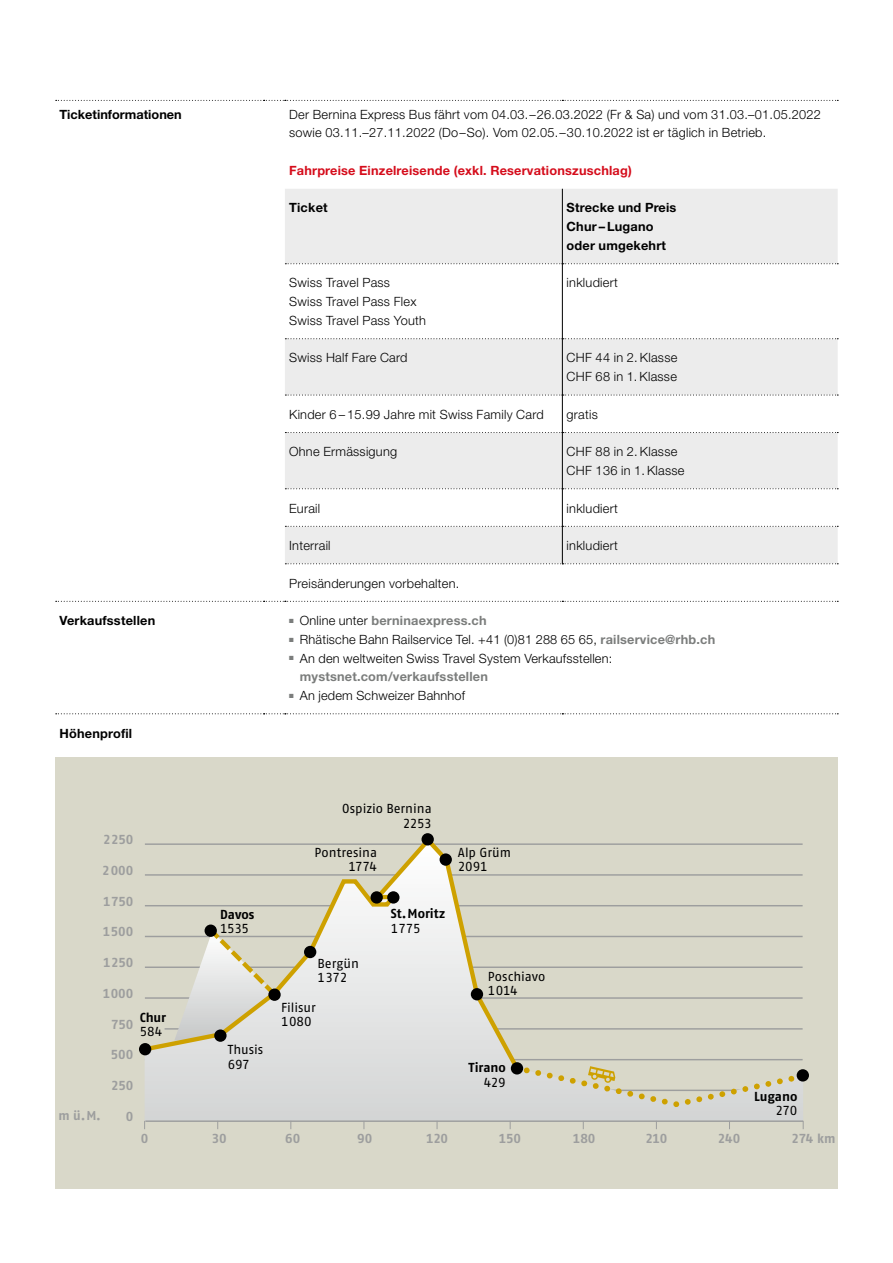
<style>
.page{position:relative;width:893px;height:1263px;background:#fff}
.page>*{position:absolute;margin:0;border:0;box-sizing:border-box;transform-origin:0 0}
.t1{font:13.05px/14.5px "Fago No Regular Tf";letter-spacing:-.005em;color:#000}
.t2{font:13.05px "Fago No Bold Tf";letter-spacing:-.01em;color:#9d9e9e}
.t3{font:13.05px "Fago No Bold Tf";letter-spacing:-.005em;color:#000}
.t4{font:12.9px "Fago No Bold Tf";color:#9d9e9e}
.t5{font:300 12.75px/18.8px "Helvetica Neue LT Pro";letter-spacing:.02em;color:#000}
.t6{font:700 12.75px/18.8px "Helvetica Neue LT Pro";letter-spacing:.015em;color:#000}
.t7{font:700 12.75px "Helvetica Neue LT Pro";letter-spacing:.015em;color:#d50c1b}
.t8{font:700 12.75px "Helvetica Neue LT Pro";letter-spacing:.015em;color:#7b7d7c}
.s1{font-weight:300;color:#000}
.s2{font-weight:700;color:#7b7d7c}
</style>
<div class="page">
<svg style="left:285px;top:189px;width:553px;height:374px;fill:#ececec"></svg>
<svg style="left:285px;top:263px;width:553px;height:1px"></svg>
<svg style="left:285px;top:338px;width:553px;height:1px"></svg>
<svg style="left:285px;top:395px;width:553px;height:1px"></svg>
<svg style="left:285px;top:432px;width:553px;height:1px"></svg>
<svg style="left:285px;top:488px;width:553px;height:1px"></svg>
<svg style="left:285px;top:526px;width:553px;height:1px"></svg>
<svg style="left:285px;top:563px;width:553px;height:1px"></svg>
<svg style="left:56px;top:601px;width:782px;height:1px"></svg>
<svg style="left:56px;top:713px;width:782px;height:1px"></svg>
<hr style="left:562px;top:189px;width:1px;height:75px;background:#000">
<hr style="left:562px;top:264px;width:1px;height:75px;background:#000">
<hr style="left:562px;top:339px;width:1px;height:56px;background:#000">
<hr style="left:562px;top:395px;width:1px;height:37px;background:#000">
<hr style="left:562px;top:432px;width:1px;height:57px;background:#000">
<hr style="left:562px;top:489px;width:1px;height:37px;background:#000">
<hr style="left:562px;top:526px;width:1px;height:37px;background:#000">
<svg style="left:56px;top:100px;width:782px;height:1px"></svg>
<div style="left:55px;top:757px;width:783px;height:431px;background:#d9d8c9"></div>
<svg style="left:145px;top:843px;width:658px;height:277px"></svg>
<hr style="left:145px;top:1120px;width:658px;height:2px;background:#9d9e9e">
<svg style="left:140px;top:836px;width:383px;height:238px"></svg>
<svg style="left:517px;top:1063px;width:287px;height:47px"></svg>
<svg style="left:368px;top:893px;width:34px;height:16px"></svg>
<svg style="left:174px;top:924px;width:106px;height:116px"></svg>
<div style="left:304px;top:946px;width:12px;height:12px;background:#000;border-radius:50%"></div>
<div style="left:370px;top:891px;width:13px;height:12px;background:#000;border-radius:50%"></div>
<div style="left:387px;top:891px;width:12px;height:12px;background:#000;border-radius:50%"></div>
<div style="left:421px;top:833px;width:13px;height:12px;background:#000;border-radius:50%"></div>
<div style="left:471px;top:988px;width:12px;height:12px;background:#000;border-radius:50%"></div>
<div style="left:440px;top:853px;width:12px;height:13px;background:#000;border-radius:50%"></div>
<div style="left:511px;top:1062px;width:12px;height:12px;background:#000;border-radius:50%"></div>
<div style="left:797px;top:1069px;width:12px;height:12px;background:#000;border-radius:50%"></div>
<div style="left:268px;top:988px;width:13px;height:13px;background:#000;border-radius:50%"></div>
<div style="left:214px;top:1029px;width:13px;height:13px;background:#000;border-radius:50%"></div>
<div style="left:139px;top:1043px;width:12px;height:12px;background:#000;border-radius:50%"></div>
<div style="left:205px;top:924px;width:12px;height:13px;background:#000;border-radius:50%"></div>
<p class="t6" style="left:60px;top:104px;width:124px">Ticketinformationen</p>
<p class="t5" style="left:289px;top:104px;width:533px">Der Bernina Express Bus fährt vom 04.03.–26.03.2022 (Fr &amp; Sa) und vom 31.03.–01.05.2022 sowie 03.11.–27.11.2022 (Do–So). Vom 02.05.–30.10.2022 ist er täglich in Betrieb.</p>
<p class="t7" style="left:289px;top:162px;width:344px">Fahrpreise Einzelreisende (exkl. Reservationszuschlag)</p>
<p class="t6" style="left:289px;top:198px;width:40px">Ticket</p>
<p class="t6" style="left:567px;top:198px;width:111px">Strecke und Preis<br>Chur – Lugano oder umgekehrt</p>
<p class="t5" style="left:289px;top:273px;width:138px">Swiss Travel Pass<br>Swiss Travel Pass Flex<br>Swiss Travel Pass Youth</p>
<p class="t5" style="left:567px;top:273px;width:53px">inkludiert</p>
<p class="t5" style="left:289px;top:348px;width:120px">Swiss Half Fare Card</p>
<p class="t5" style="left:567px;top:348px;width:112px">CHF 44 in 2. Klasse<br>CHF 68 in 1. Klasse</p>
<p class="t5" style="left:289px;top:405px;width:256px">Kinder 6 – 15.99 Jahre mit Swiss Family Card</p>
<p class="t5" style="left:567px;top:405px;width:33px">gratis</p>
<p class="t5" style="left:289px;top:442px;width:110px">Ohne Ermässigung</p>
<p class="t5" style="left:567px;top:442px;width:119px">CHF 88 in 2. Klasse<br>CHF 136 in 1. Klasse</p>
<p class="t5" style="left:289px;top:498px;width:33px">Eurail</p>
<p class="t5" style="left:567px;top:498px;width:53px">inkludiert</p>
<p class="t5" style="left:289px;top:536px;width:43px">Interrail</p>
<p class="t5" style="left:567px;top:536px;width:53px">inkludiert</p>
<p class="t5" style="left:289px;top:573px;width:172px">Preisänderungen vorbehalten.</p>
<p class="t6" style="left:60px;top:611px;width:97px">Verkaufsstellen</p>
<p class="t8" style="left:289px;top:612px;width:199px">■ <span class="s1">Online unter</span> berninaexpress.ch</p>
<p class="t5" style="left:289px;top:629px;width:428px"><sup>■</sup> Rhätische Bahn Railservice Tel. +41 (0)81 288 65 65, <span class="s2">railservice@rhb.ch</span></p>
<p class="t5" style="left:300px;top:648px;width:314px;text-indent:-11px"><sup>■</sup> An den weltweiten Swiss Travel System Verkaufsstellen: <span class="s2">mystsnet.com/verkaufsstellen</span></p>
<p class="t5" style="left:289px;top:686px;width:178px"><sup>■</sup> An jedem Schweizer Bahnhof</p>
<p class="t6" style="left:60px;top:723px;width:74px">Höhenprofil</p>
<p class="t2" style="left:103px;top:832px;width:32px">2250</p>
<p class="t2" style="left:102px;top:862px;width:33px">2000</p>
<p class="t2" style="left:103px;top:893px;width:32px">1750</p>
<p class="t2" style="left:103px;top:924px;width:32px">1500</p>
<p class="t2" style="left:103px;top:955px;width:32px">1250</p>
<p class="t2" style="left:103px;top:986px;width:32px">1000</p>
<p class="t2" style="left:111px;top:1016px;width:24px">750</p>
<p class="t2" style="left:111px;top:1047px;width:24px">500</p>
<p class="t2" style="left:111px;top:1078px;width:24px">250</p>
<p class="t2" style="left:126px;top:1109px;width:9px">0</p>
<p class="t3" style="left:140px;top:1010px;width:28px">Chur</p>
<p class="t1" style="left:140px;top:1024px;width:24px">584</p>
<p class="t4" style="left:59px;top:1108px;width:44px">m ü. M.</p>
<p class="t3" style="left:220px;top:906px;width:36px">Davos</p>
<p class="t1" style="left:220px;top:921px;width:30px">1535</p>
<p class="t1" style="left:228px;top:1042px;width:37px">Thusis<br>697</p>
<p class="t1" style="left:342px;top:801px;width:91px;text-align:right">Ospizio Bernina<br>2253</p>
<p class="t1" style="left:314px;top:845px;width:64px;text-align:right">Pontresina<br>1774</p>
<p class="t1" style="left:458px;top:845px;width:55px">Alp Grüm<br>2091</p>
<p class="t1" style="left:317px;top:956px;width:43px">Bergün<br>1372</p>
<p class="t1" style="left:281px;top:1000px;width:36px">Filisur<br>1080</p>
<p class="t3" style="left:391px;top:906px;width:56px">St.Moritz</p>
<p class="t1" style="left:391px;top:921px;width:32px">1775</p>
<p class="t1" style="left:488px;top:969px;width:59px">Poschiavo<br>1014</p>
<p class="t3" style="left:469px;top:1060px;width:39px">Tirano</p>
<p class="t1" style="left:484px;top:1075px;width:24px">429</p>
<p class="t3" style="left:754px;top:1088px;width:45px">Lugano</p>
<p class="t1" style="left:775px;top:1103px;width:23px">270</p>
<p class="t2" style="left:212px;top:1131px;width:16px">30</p>
<p class="t2" style="left:285px;top:1131px;width:17px">60</p>
<p class="t2" style="left:357px;top:1131px;width:17px">90</p>
<p class="t2" style="left:426px;top:1131px;width:24px">120</p>
<p class="t2" style="left:499px;top:1131px;width:24px">150</p>
<p class="t2" style="left:573px;top:1131px;width:24px">180</p>
<p class="t2" style="left:645px;top:1131px;width:24px">210</p>
<p class="t2" style="left:718px;top:1131px;width:24px">240</p>
<p class="t2" style="left:791px;top:1131px;width:46px">274 km</p>
</div>
